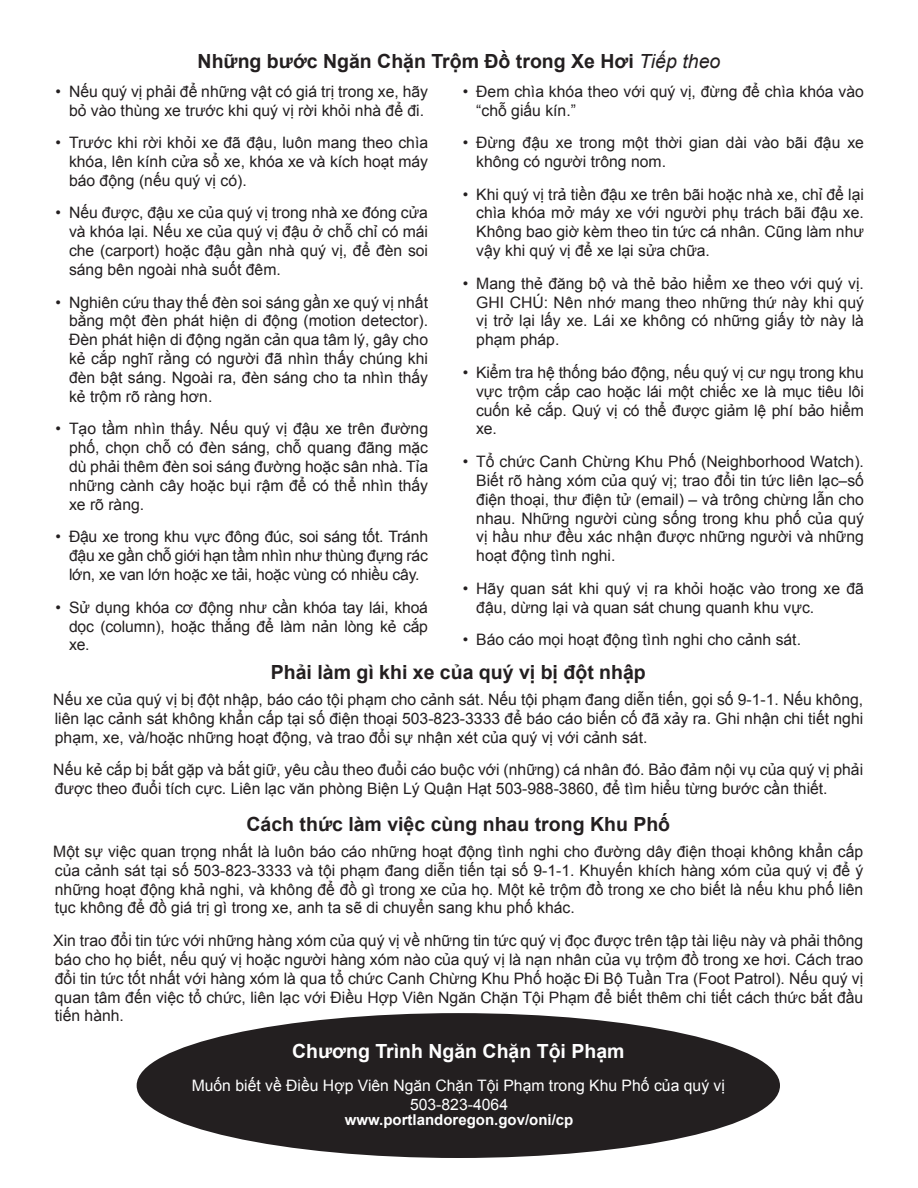
<style>
.page{position:relative;width:918px;height:1188px;background:#fff}
.page>*{position:absolute;margin:0;border:0;box-sizing:border-box;transform-origin:0 0}
.Manual_body_text{font:700 19.5px "Arial";color:#231f20}
.Manual_body_text-2{font:700 19.5px "Arial";color:#fff}
.Manual_body_text-3{font:15.75px/18.9px "Arial";color:#231f20;text-align:justify}
.Manual_body_text-4{font:15.75px/18.9px "Arial";color:#fff;text-align:center}
.Manual_body_text-5{font:700 15px "Arial";color:#fff}
.s1{font-weight:400;font-style:italic}
</style>
<div class="page">
<div style="left:138px;top:1015px;width:640px;height:141px;background:#231f20;border-radius:50%"></div>
<p class="Manual_body_text" style="left:198px;top:48px;width:524px">Những bước Ngăn Chặn Trộm Đồ trong Xe Hơi <span class="s1">Tiếp theo</span></p>
<p class="Manual_body_text-3" style="left:56px;top:82px;width:374px;text-align:right">• Nếu quý vị phải để những vật có giá trị trong xe, hãy bỏ vào thùng xe trước khi quý vị rời khỏi nhà để đi.</p>
<p class="Manual_body_text-3" style="left:69px;top:133px;width:361px;text-indent:-14px">• Trước khi rời khỏi xe đã đậu, luôn mang theo chìa khóa, lên kính cửa sổ xe, khóa xe và kích hoạt máy báo động (nếu quý vị có).</p>
<p class="Manual_body_text-3" style="left:69px;top:204px;width:361px;text-indent:-14px">• Nếu được, đậu xe của quý vị trong nhà xe đóng cửa và khóa lại. Nếu xe của quý vị đậu ở chỗ chỉ có mái che (carport) hoặc đậu gần nhà quý vị, để đèn soi sáng bên ngoài nhà suốt đêm.</p>
<p class="Manual_body_text-3" style="left:69px;top:293px;width:361px;text-indent:-14px">• Nghiên cứu thay thế đèn soi sáng gần xe quý vị nhất bằng một đèn phát hiện di động (motion detector).<br>Đèn phát hiện di động ngăn cản qua tâm lý, gây cho kẻ cắp nghĩ rằng có người đã nhìn thấy chúng khi đèn bật sáng. Ngoài ra, đèn sáng cho ta nhìn thấy kẻ trộm rõ ràng hơn.</p>
<p class="Manual_body_text-3" style="left:69px;top:420px;width:361px;text-indent:-14px">• Tạo tầm nhìn thấy. Nếu quý vị đậu xe trên đường phố, chọn chỗ có đèn sáng, chỗ quang đãng mặc dù phải thêm đèn soi sáng đường hoặc sân nhà. Tỉa những cành cây hoặc bụi rậm để có thể nhìn thấy xe rõ ràng.</p>
<p class="Manual_body_text-3" style="left:69px;top:528px;width:361px;text-indent:-14px">• Đậu xe trong khu vực đông đúc, soi sáng tốt. Tránh đậu xe gần chỗ giới hạn tầm nhìn như thùng đựng rác lớn, xe van lớn hoặc xe tải, hoặc vùng có nhiều cây.</p>
<p class="Manual_body_text-3" style="left:69px;top:598px;width:361px;text-indent:-14px">• Sử dụng khóa cơ động như cần khóa tay lái, khoá dọc (column), hoặc thắng để làm nản lòng kẻ cắp xe.</p>
<p class="Manual_body_text-3" style="left:476px;top:82px;width:389px;text-indent:-14px">• Đem chìa khóa theo với quý vị, đừng để chìa khóa vào “chỗ giấu kín.”</p>
<p class="Manual_body_text-3" style="left:476px;top:133px;width:389px;text-indent:-14px">• Đừng đậu xe trong một thời gian dài vào bãi đậu xe không có người trông nom.</p>
<p class="Manual_body_text-3" style="left:476px;top:185px;width:389px;text-indent:-14px">• Khi quý vị trả tiền đậu xe trên bãi hoặc nhà xe, chỉ để lại chìa khóa mở máy xe với người phụ trách bãi đậu xe.<br>Không bao giờ kèm theo tin tức cá nhân. Cũng làm như vậy khi quý vị để xe lại sửa chữa.</p>
<p class="Manual_body_text-3" style="left:476px;top:274px;width:389px;text-indent:-14px">• Mang thẻ đăng bộ và thẻ bảo hiểm xe theo với quý vị.<br>GHI CHÚ: Nên nhớ mang theo những thứ này khi quý vị trở lại lấy xe. Lái xe không có những giấy tờ này là phạm pháp.</p>
<p class="Manual_body_text-3" style="left:476px;top:363px;width:389px;text-indent:-14px">• Kiểm tra hệ thống báo động, nếu quý vị cư ngụ trong khu vực trộm cắp cao hoặc lái một chiếc xe là mục tiêu lôi cuốn kẻ cắp. Quý vị có thể được giảm lệ phí bảo hiểm xe.</p>
<p class="Manual_body_text-3" style="left:476px;top:452px;width:389px;text-indent:-14px">• Tổ chức Canh Chừng Khu Phố (Neighborhood Watch).<br>Biết rõ hàng xóm của quý vị; trao đổi tin tức liên lạc–số điện thoại, thư điện tử (email) – và trông chừng lẫn cho nhau. Những người cùng sống trong khu phố của quý vị hầu như đều xác nhận được những người và những hoạt động tình nghi.</p>
<p class="Manual_body_text-3" style="left:476px;top:579px;width:389px;text-indent:-14px">• Hãy quan sát khi quý vị ra khỏi hoặc vào trong xe đã đậu, dừng lại và quan sát chung quanh khu vực.</p>
<p class="Manual_body_text-3" style="left:463px;top:630px;width:340px">• Báo cáo mọi hoạt động tình nghi cho cảnh sát.</p>
<p class="Manual_body_text" style="left:271px;top:660px;width:376px">Phải làm gì khi xe của quý vị bị đột nhập</p>
<p class="Manual_body_text-3" style="left:53px;top:690px;width:811px">Nếu xe của quý vị bị đột nhập, báo cáo tội phạm cho cảnh sát. Nếu tội phạm đang diễn tiến, gọi số 9-1-1. Nếu không, liên lạc cảnh sát không khẩn cấp tại số điện thoại 503-823-3333 để báo cáo biến cố đã xảy ra. Ghi nhận chi tiết nghi phạm, xe, và/hoặc những hoạt động, và trao đổi sự nhận xét của quý vị với cảnh sát.</p>
<p class="Manual_body_text-3" style="left:53px;top:761px;width:811px">Nếu kẻ cắp bị bắt gặp và bắt giữ, yêu cầu theo đuổi cáo buộc với (những) cá nhân đó. Bảo đảm nội vụ của quý vị phải được theo đuổi tích cực. Liên lạc văn phòng Biện Lý Quận Hạt 503-988-3860, để tìm hiểu từng bước cần thiết.</p>
<p class="Manual_body_text" style="left:246px;top:811px;width:425px">Cách thức làm việc cùng nhau trong Khu Phố</p>
<p class="Manual_body_text-3" style="left:53px;top:842px;width:812px">Một sự việc quan trọng nhất là luôn báo cáo những hoạt động tình nghi cho đường dây điện thoại không khẩn cấp của cảnh sát tại số 503-823-3333 và tội phạm đang diễn tiến tại số 9-1-1. Khuyến khích hàng xóm của quý vị để ý những hoạt động khả nghi, và không để đồ gì trong xe của họ. Một kẻ trộm đồ trong xe cho biết là nếu khu phố liên tục không để đồ giá trị gì trong xe, anh ta sẽ di chuyển sang khu phố khác.</p>
<p class="Manual_body_text-3" style="left:53px;top:931px;width:812px">Xin trao đổi tin tức với những hàng xóm của quý vị về những tin tức quý vị đọc được trên tập tài liệu này và phải thông báo cho họ biết, nếu quý vị hoặc người hàng xóm nào của quý vị là nạn nhân của vụ trộm đồ trong xe hơi. Cách trao đổi tin tức tốt nhất với hàng xóm là qua tổ chức Canh Chừng Khu Phố hoặc Đi Bộ Tuần Tra (Foot Patrol). Nếu quý vị quan tâm đến việc tổ chức, liên lạc với Điều Hợp Viên Ngăn Chặn Tội Phạm để biết thêm chi tiết cách thức bắt đầu tiến hành.</p>
<p class="Manual_body_text-2" style="left:292px;top:1039px;width:334px">Chương Trình Ngăn Chặn Tội Phạm</p>
<p class="Manual_body_text-4" style="left:192px;top:1076px;width:535px">Muốn biết về Điều Hợp Viên Ngăn Chặn Tội Phạm trong Khu Phố của quý vị<br>503-823-4064</p>
<p class="Manual_body_text-5" style="left:345px;top:1109px;width:230px">www.portlandoregon.gov/oni/cp</p>
</div>
